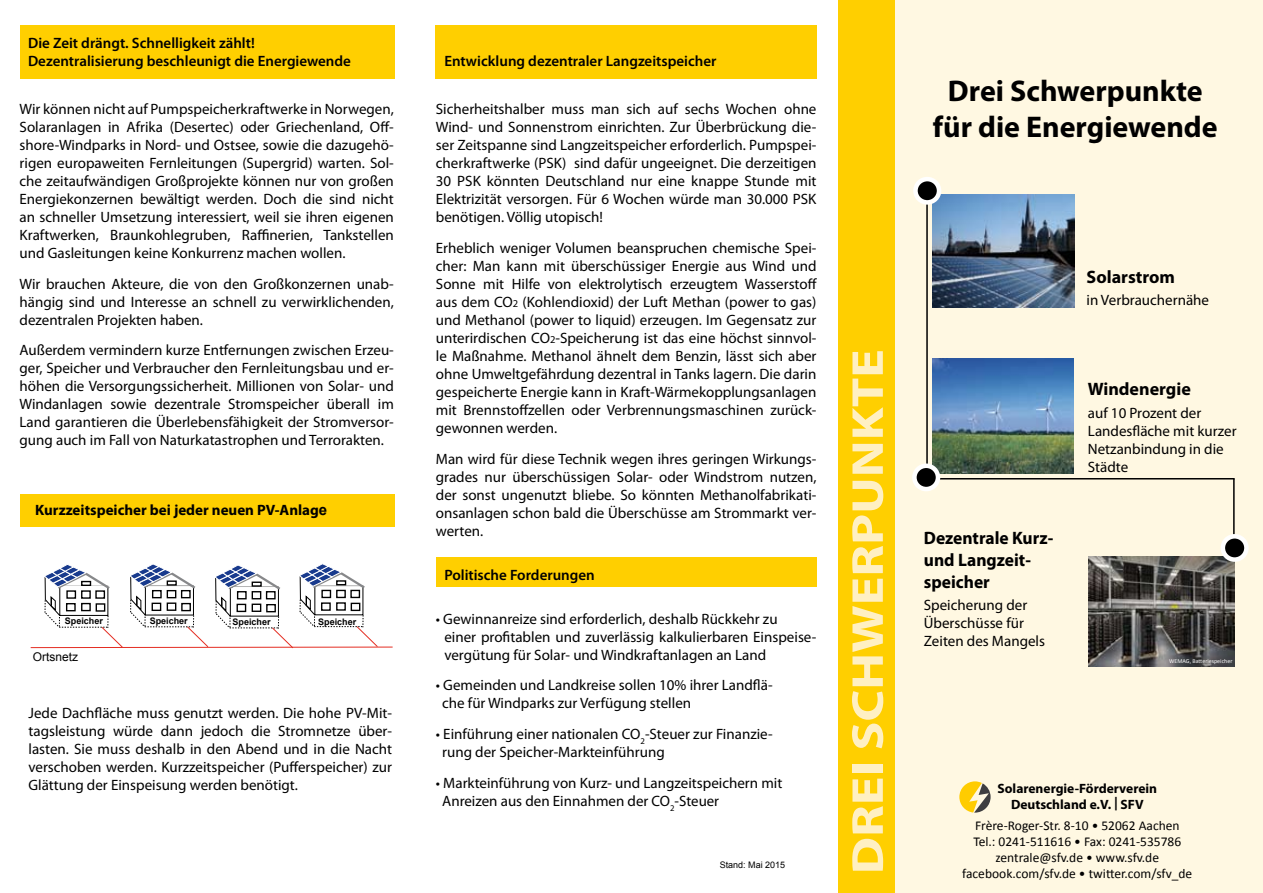
<style>
.page{position:relative;width:1263px;height:893px;background:#fff}
.page>*{position:absolute;margin:0;border:0;box-sizing:border-box;transform-origin:0 0}
.t1{font:700 45px "Myriad Pro";color:#fff0c3;scale:1.19 1}
.t2{font:700 30px/36px "Myriad Pro";color:#000;text-align:center}
.t3{font:700 18px/21.6px "Myriad Pro";color:#000}
.t4{font:15px/18px "Myriad Pro";color:#000;text-align:justify}
.t5{font:600 15px/18px "Myriad Pro";color:#000}
.t6{font:700 15px "Myriad Pro";color:#000}
.t7{font:13.5px/16.2px "Calibri";color:#000;text-align:center}
.t8{font:700 13.5px/15.9px "Myriad Pro";color:#000;text-align:center}
.t9{font:12px "Arial";color:#000}
.t10{font:700 9px "Arial";color:#000}
.t11{font:9px "Arial";color:#000}
.t12{font:6px "Calibri";color:#fff}
.s1{font-family:"Arial"}
.s2{font-size:10.5px}
</style>
<div class="page">
<svg style="left:30px;top:563px;width:363px;height:86px"></svg>
<div style="left:20px;top:494px;width:375px;height:32px;background:#ffcf00"></div>
<div style="left:840px;top:0;width:423px;height:893px;background:#fff8e2"></div>
<div style="left:838px;top:0;width:56px;height:893px;background:#ffcf00"></div>
<div style="left:20px;top:25px;width:375px;height:53px;background:#ffcf00"></div>
<div style="left:436px;top:557px;width:380px;height:30px;background:#ffcf00"></div>
<div style="left:435px;top:25px;width:381px;height:54px;background:#ffcf00"></div>
<img style="left:932px;top:194px;width:142px;height:114px">
<img style="left:932px;top:359px;width:141px;height:114px">
<hr style="left:932px;top:478px;width:302px;height:1px;background:#000">
<img style="left:1089px;top:556px;width:145px;height:110px">
<hr style="left:926px;top:195px;width:2px;height:277px;background:#000">
<hr style="left:1233px;top:479px;width:1px;height:68px;background:#000">
<svg style="left:915px;top:179px;width:24px;height:23px"></svg>
<div style="left:913px;top:177px;width:28px;height:28px;border:4px solid #fff;border-radius:50%"></div>
<svg style="left:914px;top:466px;width:24px;height:23px"></svg>
<div style="left:912px;top:463px;width:28px;height:28px;border:4px solid #fff;border-radius:50%"></div>
<svg style="left:1223px;top:536px;width:23px;height:24px"></svg>
<div style="left:1220px;top:534px;width:29px;height:28px;border:4px solid #fff;border-radius:50%"></div>
<svg style="left:959px;top:781px;width:31px;height:32px"></svg>
<p class="t5" style="left:28px;top:34px;width:324px">Die Zeit drängt. Schnelligkeit zählt!<br>Dezentralisierung beschleunigt die Energiewende</p>
<p class="t4" style="left:20px;top:99px;width:376px">Wir können nicht auf Pumpspeicherkraftwerke in Norwegen, Solaranlagen in Afrika (Desertec) oder Griechenland, Off&shy;shore-Windparks in Nord- und Ostsee, sowie die dazugehö&shy;rigen europaweiten Fernleitungen (Supergrid) warten. Sol&shy;che zeitaufwändigen Großprojekte können nur von großen Energiekonzernen bewältigt werden. Doch die sind nicht an schneller Umsetzung interessiert, weil sie ihren eigenen Kraftwerken, Braunkohlegruben, Raffinerien, Tankstellen und Gasleitungen keine Konkurrenz machen wollen.</p>
<p class="t4" style="left:20px;top:274px;width:376px">Wir brauchen Akteure, die von den Großkonzernen unab&shy;hängig sind und Interesse an schnell zu verwirklichenden, dezentralen Projekten haben.</p>
<p class="t4" style="left:20px;top:341px;width:376px">Außerdem vermindern kurze Entfernungen zwischen Erzeu&shy;ger, Speicher und Verbraucher den Fernleitungsbau und er&shy;höhen die Versorgungssicherheit. Millionen von Solar- und Windanlagen sowie dezentrale Stromspeicher überall im Land garantieren die Überlebensfähigkeit der Stromversor&shy;gung auch im Fall von Naturkatastrophen und Terrorakten.</p>
<p class="t6" style="left:35px;top:500px;width:294px">Kurzzeitspeicher bei jeder neuen PV-Anlag<span class="s1">e</span></p>
<p class="t10" style="left:65px;top:615px;width:40px">Speicher</p>
<p class="t10" style="left:233px;top:616px;width:40px">Speicher</p>
<p class="t10" style="left:150px;top:615px;width:40px">Speicher</p>
<p class="t10" style="left:318px;top:615px;width:40px">Speicher</p>
<p class="t9" style="left:33px;top:649px;width:47px">Ortsnetz</p>
<p class="t4" style="left:28px;top:704px;width:365px">Jede Dachfläche muss genutzt werden. Die hohe PV-Mit&shy;tagsleistung würde dann jedoch die Stromnetze über&shy;lasten. Sie muss deshalb in den Abend und in die Nacht verschoben werden. Kurzzeitspeicher (Pufferspeicher) zur Glättung der Einspeisung werden benötigt.</p>
<p class="t5" style="left:444px;top:52px;width:274px">Entwicklung dezentraler Langzeitspeicher</p>
<p class="t4" style="left:436px;top:100px;width:382px">Sicherheitshalber muss man sich auf sechs Wochen ohne Wind- und Sonnenstrom einrichten. Zur Überbrückung die&shy;ser Zeitspanne sind Langzeitspeicher erforderlich. Pumpspei&shy;cherkraftwerke (PSK) sind dafür ungeeignet. Die derzeitigen 30 PSK könnten Deutschland nur eine knappe Stunde mit Elektrizität versorgen. Für 6 Wochen würde man 30.000 PSK benötigen. Völlig utopisch!</p>
<p class="t4" style="left:436px;top:238px;width:383px">Erheblich weniger Volumen beanspruchen chemische Spei&shy;cher: Man kann mit überschüssiger Energie aus Wind und Sonne mit Hilfe von elektrolytisch erzeugtem Wasserstoff aus dem CO<span class="s2">2</span> (Kohlendioxid) der Luft Methan (power to gas) und Methanol (power to liquid) erzeugen. Im Gegensatz zur unterirdischen CO<span class="s2">2</span>-Speicherung ist das eine höchst sinnvol&shy;le Maßnahme. Methanol ähnelt dem Benzin, lässt sich aber ohne Umweltgefährdung dezentral in Tanks lagern. Die darin gespeicherte Energie kann in Kraft-Wärmekopplungsanlagen mit Brennstoffzellen oder Verbrennungsmaschinen zurück&shy;gewonnen werden.</p>
<p class="t4" style="left:436px;top:449px;width:382px">Man wird für diese Technik wegen ihres geringen Wirkungs&shy;grades nur überschüssigen Solar- oder Windstrom nutzen, der sonst ungenutzt bliebe. So könnten Methanolfabrikati&shy;onsanlagen schon bald die Überschüsse am Strommarkt ver&shy;werten.</p>
<p class="t5" style="left:444px;top:566px;width:152px">Politische Forderungen</p>
<p class="t4" style="left:444px;top:609px;width:374px;text-align:left;text-indent:-9px">• Gewinnanreize sind erforderlich, deshalb Rückkehr zu<br>einer profitablen und zuverlässig kalkulierbaren Einspeise&shy;vergütung für Solar- und Windkraftanlagen an Land</p>
<p class="t4" style="left:442px;top:676px;width:332px;text-indent:-6px">• Gemeinden und Landkreise sollen 10% ihrer Landflä&shy;che für Windparks zur Verfügung stellen</p>
<p class="t4" style="left:442px;top:725px;width:332px;text-indent:-6px">• Einführung einer nationalen CO<sub>2</sub>-Steuer zur Finanzie&shy;rung der Speicher-Markteinführung</p>
<p class="t4" style="left:442px;top:774px;width:342px;text-indent:-6px">• Markteinführung von Kurz- und Langzeitspeichern mit<br>Anreizen aus den Einnahmen der CO<sub>2</sub>-Steuer</p>
<p class="t11" style="left:720px;top:859px;width:67px">Stand: Mai 2015</p>
<h1 class="t1" style="left:838px;top:874px;width:443px;rotate:-90deg">DREI SCHWERPUNKTE</h1>
<h2 class="t2" style="left:933px;top:72px;width:286px">Drei Schwerpunkte für die Energiewende</h2>
<p class="t3" style="left:1086px;top:266px;width:90px">Solarstrom</p>
<p class="t4" style="left:1086px;top:291px;width:124px">in Verbrauchernähe</p>
<p class="t3" style="left:924px;top:527px;width:131px">Dezentrale Kurz&shy;und Langzeit&shy;speicher</p>
<p class="t4" style="left:924px;top:595px;width:123px;text-align:left">Speicherung der<br>Überschüsse für<br>Zeiten des Mangels</p>
<p class="t3" style="left:1088px;top:378px;width:104px">Windenergie</p>
<p class="t4" style="left:1088px;top:403px;width:150px;text-align:left">auf 10 Prozent der<br>Landesfläche mit kurzer<br>Netzanbindung in die<br>Städte</p>
<p class="t12" style="left:1169px;top:657px;width:65px">WEMAG, Batteriespeicher</p>
<p class="t8" style="left:997px;top:780px;width:161px">Solarenergie-Förderverein<br>Deutschland e.V. | SFV</p>
<p class="t7" style="left:962px;top:817px;width:232px">Frère-Roger-Str. 8-10 • 52062 Aachen Tel.: 0241-511616 • Fax: 0241-535786 zentrale@sfv.de • www.sfv.de facebook.com/sfv.de • twitter.com/sfv_de</p>
</div>
